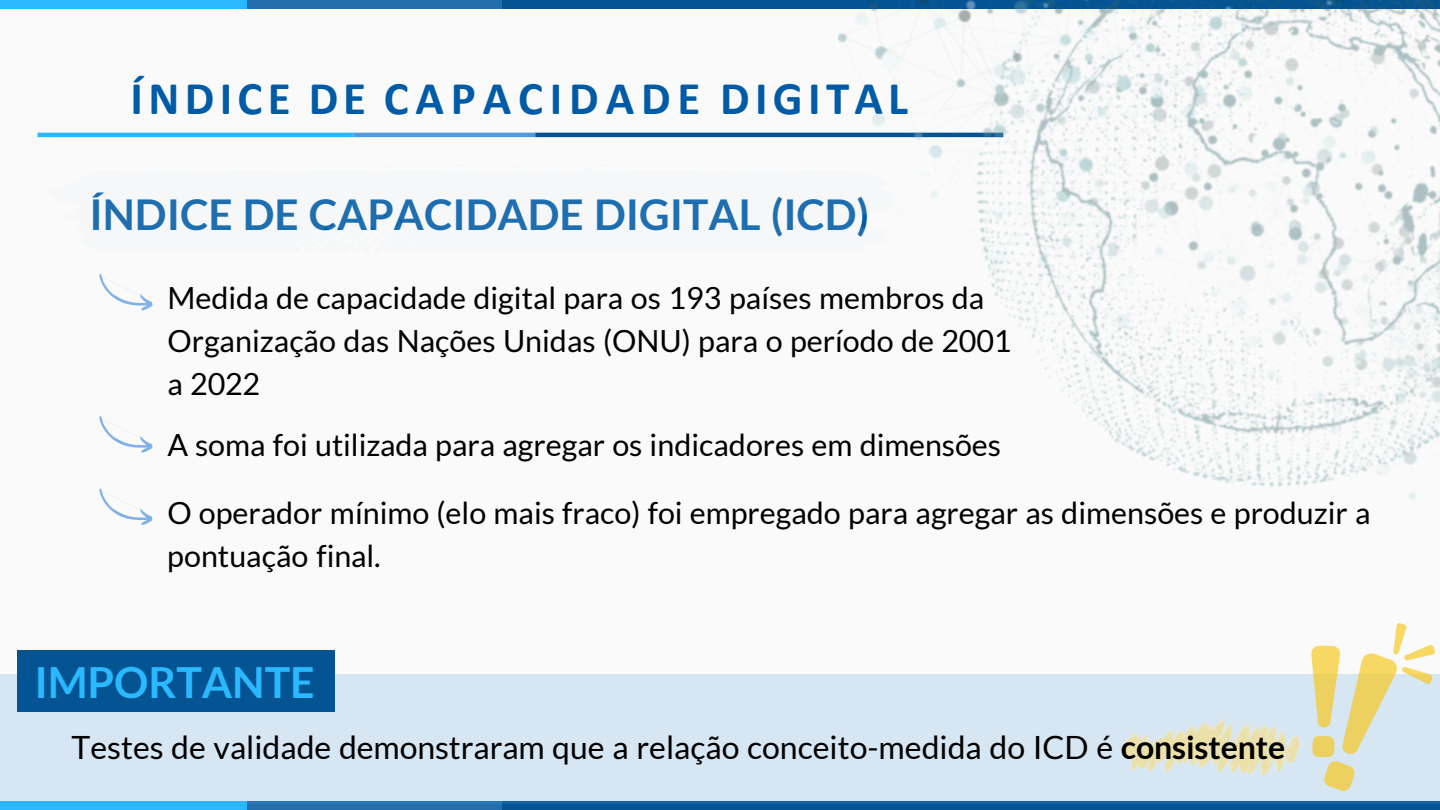
<style>
.page{position:relative;width:1440px;height:810px;background:#fafafa}
.page>*{position:absolute;margin:0;border:0;box-sizing:border-box;transform-origin:0 0}
.t1{font:700 47px "Calibri";letter-spacing:.115em;color:#005ba6}
.t2{font:700 43px "Lato";letter-spacing:-.005em;color:#2ab8ff}
.t3{font:700 42.5px "Lato";color:#005ba6}
.t4{font:32px "Lato";color:#000}
.t5{font:30.5px/42.9px "Lato";color:#000}
.s1{font-weight:700}
</style>
<div class="page">
<hr style="left:535px;top:133px;width:468px;height:4px;background:#045393">
<hr style="left:354px;top:133px;width:181px;height:4px;background:#4e9cdd">
<hr style="left:38px;top:133px;width:316px;height:4px;background:#2ab8ff">
<div style="left:0;top:0;width:248px;height:9px;background:#2ab8ff"></div>
<div style="left:248px;top:0;width:255px;height:9px;background:#236eac"></div>
<div style="left:503px;top:0;width:937px;height:9px;background:#045393"></div>
<div style="left:0;top:801px;width:248px;height:9px;background:#2ab8ff"></div>
<div style="left:248px;top:801px;width:255px;height:9px;background:#236eac"></div>
<div style="left:503px;top:801px;width:937px;height:9px;background:#045393"></div>
<div style="left:0;top:675px;width:1440px;height:129px;background:#d6e6f3"></div>
<div style="left:17px;top:650px;width:317px;height:62px;background:#045393"></div>
<img style="left:1124px;top:719px;width:176px;height:57px">
<svg style="left:1311px;top:623px;width:124px;height:168px"></svg>
<img style="left:838px;top:0;width:602px;height:500px">
<svg style="left:99px;top:274px;width:53px;height:36px"></svg>
<svg style="left:99px;top:416px;width:53px;height:37px"></svg>
<svg style="left:99px;top:488px;width:53px;height:37px"></svg>
<img style="left:838px;top:163px;width:57px;height:91px">
<h2 class="t1" style="left:131px;top:65px;width:779px">ÍNDICE DE CAPACIDADE DIGITAL</h2>
<p class="t3" style="left:89px;top:190px;width:781px">ÍNDICE DE CAPACIDADE DIGITAL (ICD)</p>
<p class="t5" style="left:167px;top:277px;width:846px">Medida de capacidade digital para os 193 países membros da<br>Organização das Nações Unidas (ONU) para o período de 2001 a 2022</p>
<p class="t5" style="left:167px;top:423px;width:835px">A soma foi utilizada para agregar os indicadores em dimensões</p>
<p class="t5" style="left:167px;top:492px;width:1205px">O operador mínimo (elo mais fraco) foi empregado para agregar as dimensões e produzir a pontuação final.</p>
<p class="t2" style="left:34px;top:658px;width:282px">IMPORTANTE</p>
<p class="t4" style="left:72px;top:730px;width:1215px">Testes de validade demonstraram que a relação conceito-medida do ICD é <span class="s1">consistente</span></p>
</div>
